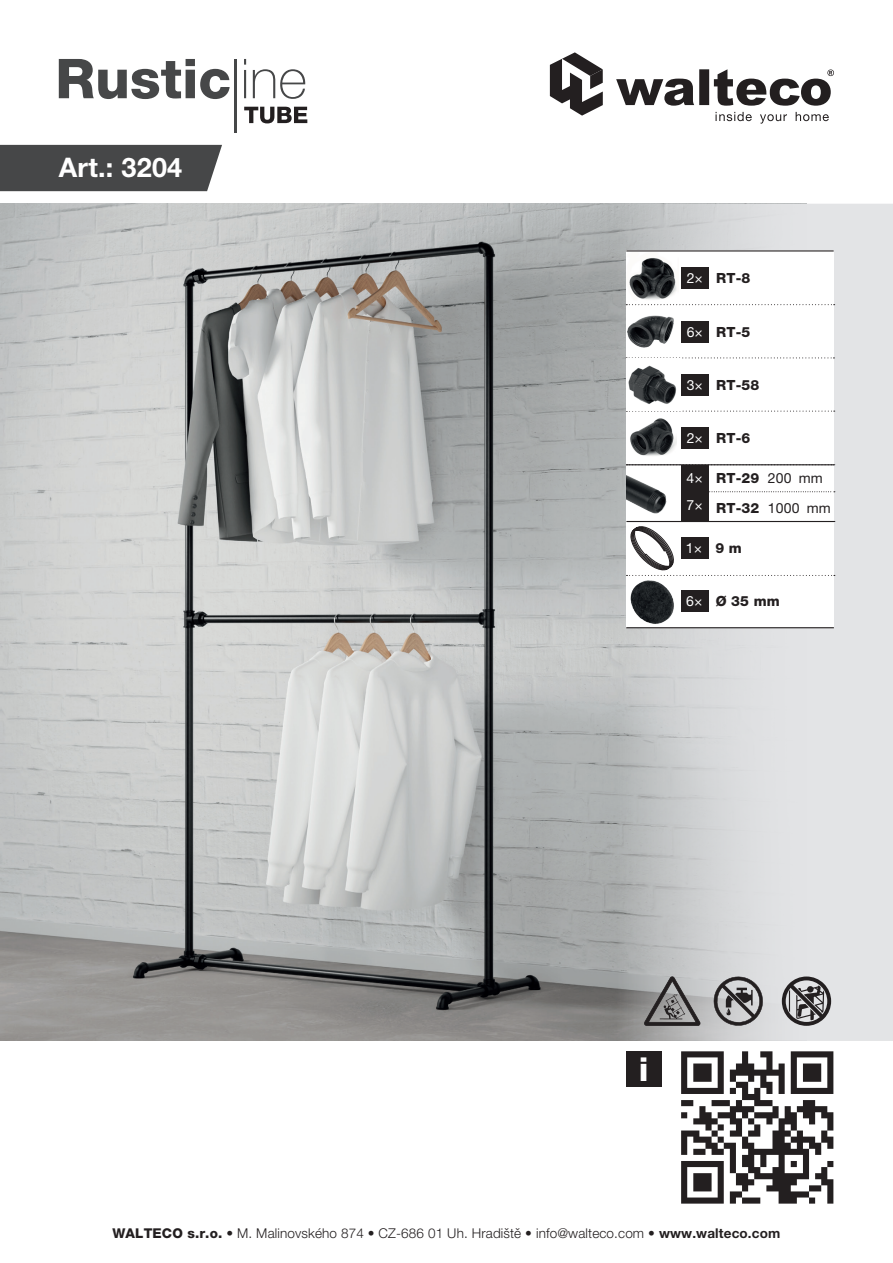
<style>
.page{position:relative;width:893px;height:1263px;background:#fff}
.page>*{position:absolute;margin:0;border:0;box-sizing:border-box;transform-origin:0 0}
.t1{font:33px "Helvetica Neue CE Heavy";color:#fff}
.t2{font:700 27px "Helvetica Neue CE";letter-spacing:.01em;color:#fff}
.t3{font:13.95px "Helvetica Neue CE Heavy";letter-spacing:.01em;color:#231f20}
.t4{font:13.95px "Helvetica Neue CE";letter-spacing:.01em;color:#231f20}
.t5{font:13.95px "Helvetica Neue CE";color:#fff}
.t6{font:13.5px "Helvetica Neue CE Light";letter-spacing:.01em;color:#231f20}
.s1{font-family:"Helvetica Neue CE";color:#fff}
.s2{color:#fff}
.s3{font-family:"Helvetica Neue CE Heavy"}
.s4{font-family:"Helvetica Neue CE Heavy";color:#231f20}
.s5{font-family:"Helvetica Neue CE";font-weight:700}
</style>
<div class="page">
<img style="left:0;top:204px;width:616px;height:837px">
<svg style="left:616px;top:204px;width:277px;height:837px;background:#d6d7d8"></svg>
<svg style="left:550px;top:52px;width:284px;height:72px"></svg>
<svg style="left:59px;top:59px;width:171px;height:40px"></svg>
<hr style="left:235px;top:59px;width:2px;height:73px;background:#464748">
<hr style="left:244px;top:70px;width:2px;height:28px;background:#464748">
<svg style="left:244px;top:59px;width:2px;height:6px"></svg>
<svg style="left:253px;top:69px;width:53px;height:30px"></svg>
<svg style="left:244px;top:107px;width:63px;height:16px"></svg>
<div style="left:0;top:145px;width:222px;height:46px;background:#464748"></div>
<div style="left:626px;top:251px;width:208px;height:377px;background:#fff"></div>
<div style="left:681px;top:374px;width:28px;height:22px;background:#231f20"></div>
<div style="left:681px;top:267px;width:28px;height:22px;background:#231f20"></div>
<div style="left:681px;top:321px;width:28px;height:22px;background:#231f20"></div>
<div style="left:681px;top:427px;width:28px;height:22px;background:#231f20"></div>
<img style="left:629px;top:258px;width:48px;height:42px">
<img style="left:626px;top:305px;width:51px;height:43px">
<svg style="left:626px;top:304px;width:209px;height:1px"></svg>
<svg style="left:626px;top:357px;width:208px;height:1px"></svg>
<svg style="left:626px;top:411px;width:209px;height:1px"></svg>
<hr style="left:626px;top:250px;width:208px;height:1px;background:#231f20">
<hr style="left:626px;top:464px;width:208px;height:1px;background:#231f20">
<div style="left:681px;top:590px;width:28px;height:22px;background:#231f20"></div>
<hr style="left:626px;top:627px;width:208px;height:1px;background:#231f20">
<img style="left:626px;top:465px;width:48px;height:56px">
<img style="left:628px;top:365px;width:49px;height:39px">
<img style="left:630px;top:418px;width:46px;height:38px">
<svg style="left:626px;top:521px;width:209px;height:55px"></svg>
<div style="left:681px;top:465px;width:28px;height:56px;background:#231f20"></div>
<svg style="left:709px;top:491px;width:126px;height:1px"></svg>
<hr style="left:626px;top:521px;width:208px;height:1px;background:#231f20">
<img style="left:630px;top:580px;width:44px;height:44px">
<div style="left:626px;top:1051px;width:36px;height:36px;background:#231f20"></div>
<svg style="left:681px;top:1051px;width:152px;height:152px"></svg>
<svg style="left:644px;top:976px;width:56px;height:50px;background:#888788"></svg>
<svg style="left:782px;top:976px;width:49px;height:50px;background:#8b8a8c"></svg>
<svg style="left:709px;top:973px;width:60px;height:58px;background:#a4a4a5"></svg>
<h2 class="t2" style="left:59px;top:152px;width:125px">Art.: 3204</h2>
<p class="t5" style="left:687px;top:270px;width:18px">2×</p>
<p class="t3" style="left:716px;top:270px;width:36px">RT-8</p>
<p class="t5" style="left:687px;top:324px;width:18px">6×</p>
<p class="t3" style="left:716px;top:324px;width:36px">RT-5</p>
<p class="t5" style="left:687px;top:377px;width:18px">3×</p>
<p class="t3" style="left:716px;top:377px;width:45px">RT-58</p>
<p class="t5" style="left:687px;top:430px;width:18px">2×</p>
<p class="t3" style="left:716px;top:430px;width:36px">RT-6</p>
<p class="t3" style="left:687px;top:470px;width:74px"><span class="s1">4×</span> RT-29</p>
<p class="t5" style="left:687px;top:497px;width:18px">7×</p>
<p class="t4" style="left:768px;top:470px;width:57px">200 mm</p>
<p class="t4" style="left:682px;top:500px;width:150px"><span class="s2">2××</span> <span class="s3">RT-32</span> 1000 mm</p>
<p class="t5" style="left:686px;top:540px;width:57px">1× <span class="s4">9 m</span></p>
<p class="t3" style="left:686px;top:593px;width:95px"><span class="s1">6×</span> Ø 35 mm</p>
<h1 class="t1" style="left:639px;top:1051px;width:11px">i</h1>
<p class="t6" style="left:113px;top:1225px;width:669px"><span class="s3">WALTECO s.r.o.</span> • M. Malinovského 874 • CZ-686 01 Uh. Hradiště • info@walteco.com • <span class="s5">www.walteco.com</span></p>
</div>
